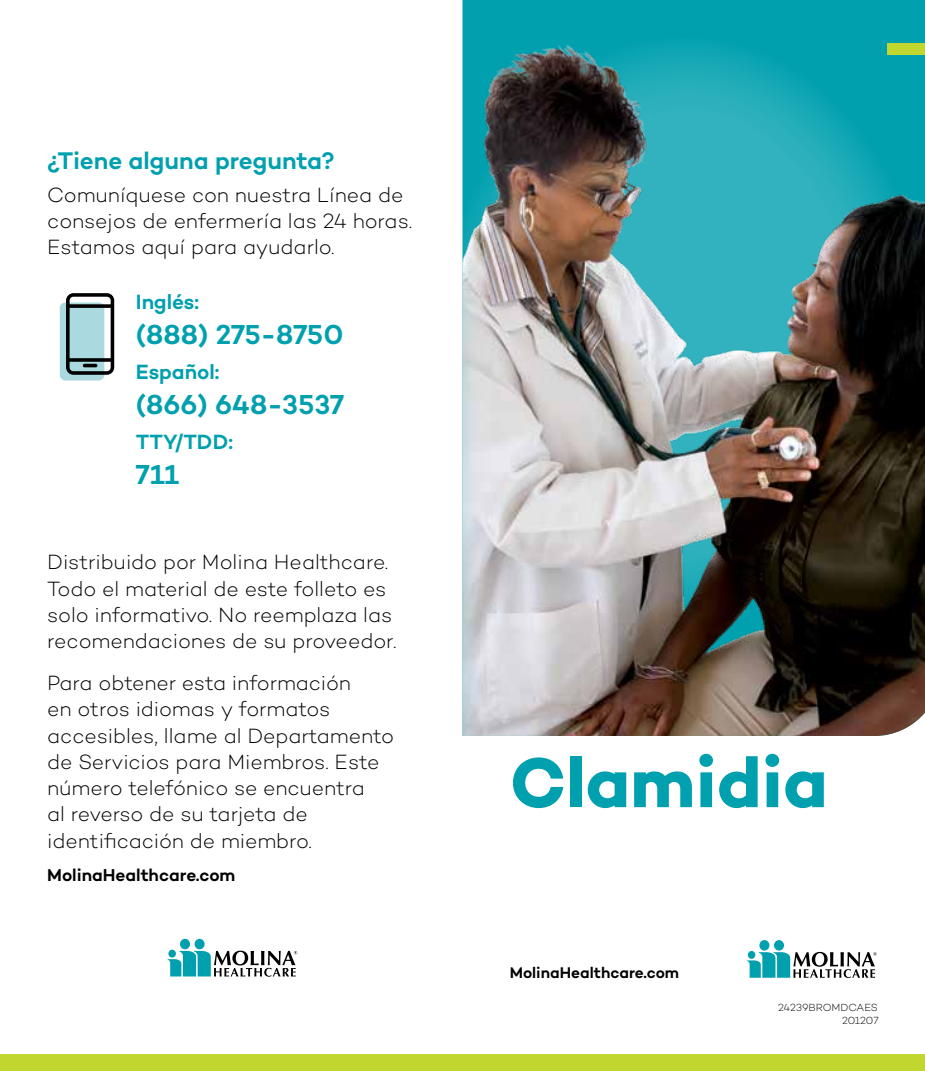
<style>
.page{position:relative;width:925px;height:1071px;background:#fff}
.page>*{position:absolute;margin:0;border:0;box-sizing:border-box;transform-origin:0 0}
.t1{font:700 71.75px "Campton";letter-spacing:-.005em;color:#00a0af}
.t2{font:600 28px "Campton";color:#00a0af}
.t3{font:600 24.5px "Campton";letter-spacing:-.005em;color:#00a0af}
.t4{font:300 21px/26.2px "Campton";letter-spacing:-.005em;color:#000}
.t5{font:600 21px "Campton";color:#00a0af}
.t6{font:600 17.5px "Campton";color:#000}
.t7{font:600 15.75px "Campton";color:#000}
.t8{font:300 10.5px/12.6px "Campton";letter-spacing:-.005em;color:#000;text-align:right}
</style>
<div class="page">
<div style="left:0;top:1055px;width:925px;height:16px;background:#c1d72f"></div>
<svg style="left:60px;top:293px;width:54px;height:87px;background:#8da9ad"></svg>
<div style="left:462px;top:0;width:463px;height:19px;background:#00a0af"></div>
<img style="left:462px;top:19px;width:463px;height:717px">
<div style="left:887px;top:43px;width:38px;height:11px;background:#c1d72f"></div>
<div style="left:774px;top:940px;width:10px;height:11px;background:#00a0af;border-radius:50%"></div>
<div style="left:759px;top:940px;width:10px;height:11px;background:#00a0af;border-radius:50%"></div>
<svg style="left:746px;top:952px;width:131px;height:26px"></svg>
<div style="left:748px;top:951px;width:7px;height:8px;background:#00a0af;border-radius:50%"></div>
<div style="left:195px;top:939px;width:10px;height:10px;background:#00a0af;border-radius:50%"></div>
<div style="left:180px;top:939px;width:10px;height:10px;background:#00a0af;border-radius:50%"></div>
<svg style="left:167px;top:951px;width:130px;height:26px"></svg>
<div style="left:168px;top:950px;width:8px;height:8px;background:#00a0af;border-radius:50%"></div>
<h3 class="t3" style="left:47px;top:145px;width:289px">¿Tiene alguna pregunta?</h3>
<p class="t4" style="left:47px;top:181px;width:367px">Comuníquese con nuestra Línea de consejos de enfermería las 24 horas.<br>Estamos aquí para ayudarlo.</p>
<p class="t5" style="left:136px;top:289px;width:65px">Inglés:</p>
<p class="t2" style="left:136px;top:317px;width:209px">(888) 275-8750</p>
<p class="t5" style="left:136px;top:359px;width:85px">Español:</p>
<p class="t2" style="left:136px;top:387px;width:210px">(866) 648-3537</p>
<p class="t5" style="left:136px;top:429px;width:99px">TTY/TDD:</p>
<p class="t2" style="left:136px;top:457px;width:45px">711</p>
<p class="t4" style="left:47px;top:549px;width:351px">Distribuido por Molina Healthcare.<br>Todo el material de este folleto es solo informativo. No reemplaza las recomendaciones de su proveedor.</p>
<p class="t4" style="left:47px;top:669px;width:348px">Para obtener esta información<br>en otros idiomas y formatos accesibles, llame al Departamento de Servicios para Miembros. Este número telefónico se encuentra<br>al reverso de su tarjeta de identificación de miembro.</p>
<p class="t6" style="left:47px;top:864px;width:190px">MolinaHealthcare.com</p>
<h1 class="t1" style="left:510px;top:737px;width:319px">Clamidia</h1>
<p class="t7" style="left:510px;top:962px;width:171px">MolinaHealthcare.com</p>
<p class="t8" style="left:778px;top:1001px;width:102px">24239BROMDCAES<br>201207</p>
</div>
